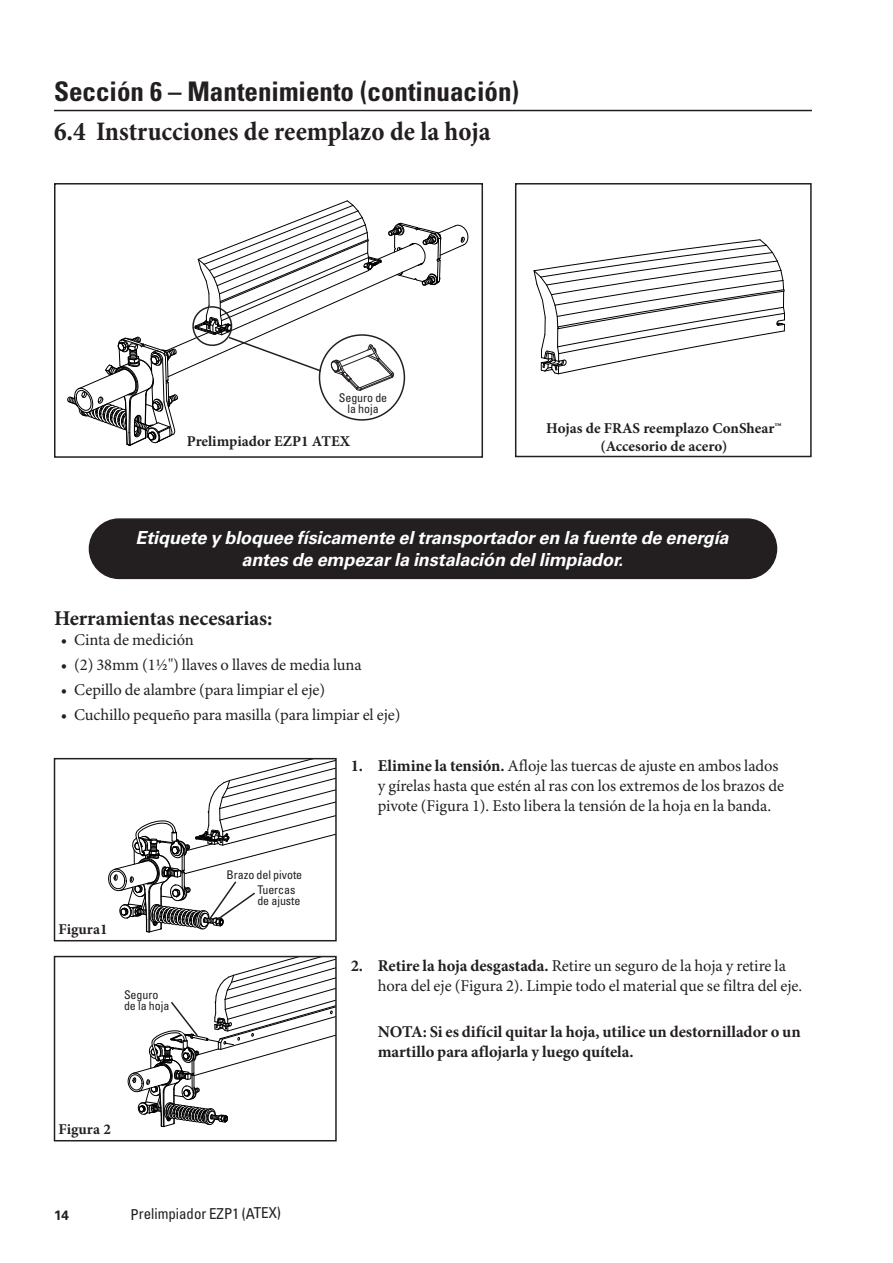
<style>
.page{position:relative;width:893px;height:1263px;background:#fff}
.page>*{position:absolute;margin:0;border:0;box-sizing:border-box;transform-origin:0 0}
.t1{font:700 condensed 27px "Univers LT Std";color:#231f20}
.t2{font:700 condensed 27px "Minion Pro";color:#231f20}
.t3{font:700 21px "Minion Pro";letter-spacing:-.005em;color:#231f20}
.t4{font:italic 700 18px/21.6px "Univers LT Std";letter-spacing:-.005em;color:#fff;text-align:center}
.t5{font:16.5px/19.8px "Minion Pro";letter-spacing:-.005em;color:#231f20}
.t6{font:700 16.5px/19.8px "Minion Pro";letter-spacing:-.005em;color:#231f20}
.t7{font:700 15px/18px "Minion Pro";color:#231f20;text-align:center}
.t8{font:condensed 15px "Univers LT Std";color:#231f20}
.t9{font:700 13.5px "Univers LT Std";color:#231f20}
.t10{font:condensed 12px/11.2px "Univers LT Std";letter-spacing:-.005em;color:#231f20}
.s1{font-weight:700}
</style>
<div class="page">
<hr style="left:54px;top:110px;width:758px;height:1px;background:#231f20">
<div style="left:89px;top:519px;width:687px;height:59px;background:#231f20;border-radius:30px"></div>
<div style="left:89px;top:518px;width:688px;height:61px;border:2px solid #231f20;border-radius:30px"></div>
<div style="left:515px;top:183px;width:297px;height:274px;border:2px solid #231f20"></div>
<svg style="left:533px;top:239px;width:252px;height:136px"></svg>
<div style="left:54px;top:183px;width:429px;height:275px;border:2px solid #231f20"></div>
<svg style="left:67px;top:200px;width:402px;height:246px"></svg>
<div style="left:54px;top:758px;width:283px;height:183px;border:2px solid #231f20"></div>
<svg style="left:108px;top:760px;width:227px;height:173px"></svg>
<div style="left:54px;top:956px;width:283px;height:185px;border:2px solid #231f20"></div>
<svg style="left:128px;top:958px;width:208px;height:169px"></svg>
<h1 class="t1" style="left:54px;top:74px;width:467px">Sección 6 – Mantenimiento (continuación)</h1>
<h1 class="t2" style="left:54px;top:115px;width:438px">6.4 Instrucciones de reemplazo de la hoja</h1>
<p class="t10" style="left:339px;top:392px;width:50px;text-align:center">Seguro de la hoja</p>
<p class="t7" style="left:187px;top:433px;width:165px">Prelimpiador EZP1 ATEX</p>
<p class="t7" style="left:546px;top:420px;width:237px">Hojas de FRAS reemplazo ConShear™ (Accesorio de acero)</p>
<p class="t4" style="left:135px;top:528px;width:595px">Etiquete y bloquee físicamente el transportador en la fuente de energía antes de empezar la instalación del limpiador.</p>
<p class="t3" style="left:54px;top:606px;width:220px">Herramientas necesarias:</p>
<p class="t5" style="left:61px;top:630px;width:135px">• Cinta de medición</p>
<p class="t5" style="left:61px;top:655px;width:303px">• (2) 38mm (1½") llaves o llaves de media luna</p>
<p class="t5" style="left:61px;top:681px;width:266px">• Cepillo de alambre (para limpiar el eje)</p>
<p class="t5" style="left:61px;top:706px;width:341px">• Cuchillo pequeño para masilla (para limpiar el eje)</p>
<p class="t10" style="left:227px;top:869px;width:77px">Brazo del pivote</p>
<p class="t7" style="left:59px;top:921px;width:51px">Figura1</p>
<p class="t10" style="left:124px;top:989px;width:47px">Seguro de la hoja</p>
<p class="t7" style="left:59px;top:1121px;width:54px">Figura 2</p>
<p class="t10" style="left:257px;top:884px;width:45px">Tuercas de ajuste</p>
<p class="t9" style="left:54px;top:1207px;width:17px">14</p>
<p class="t8" style="left:130px;top:1205px;width:152px;rotate:-1deg">Prelimpiador EZP1 (ATEX)</p>
<p class="t5" style="left:378px;top:757px;width:408px;text-indent:-27px"><span class="s1">1. Elimine la tensión.</span> Afloje las tuercas de ajuste en ambos lados y gírelas hasta que estén al ras con los extremos de los brazos de pivote (Figura 1). Esto libera la tensión de la hoja en la banda.</p>
<p class="t5" style="left:378px;top:956px;width:426px;text-indent:-27px"><span class="s1">2. Retire la hoja desgastada.</span> Retire un seguro de la hoja y retire la hora del eje (Figura 2). Limpie todo el material que se filtra del eje.</p>
<p class="t6" style="left:378px;top:1023px;width:424px">NOTA: Si es difícil quitar la hoja, utilice un destornillador o un martillo para aflojarla y luego quítela.</p>
</div>
